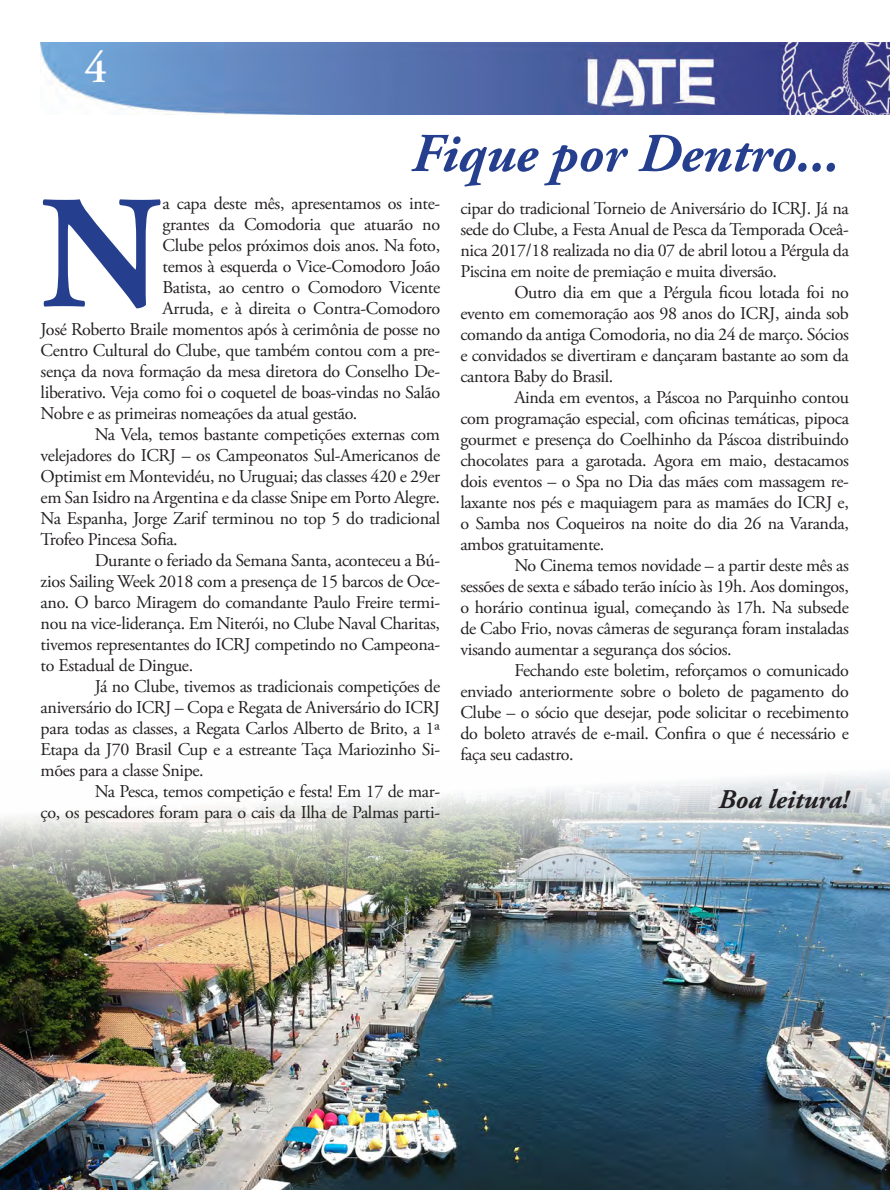
<style>
.page{position:relative;width:890px;height:1190px;background:#fff}
.page>*{position:absolute;margin:0;border:0;box-sizing:border-box;transform-origin:0 0}
.t1{font:700 160.95px "Adobe Garamond Pro";color:#253f8e}
.t2{font:italic 700 54.6px "Adobe Garamond Pro";color:#253f8e}
.t3{font:600 45px "Adobe Garamond Pro";color:#fff}
.t4{font:italic 700 27px "Adobe Garamond Pro";color:#231f20}
.t5{font:18px/21px "Adobe Garamond Pro";letter-spacing:-.02em;color:#231f20;text-align:justify}
</style>
<div class="page">
<img style="left:41px;top:43px;width:849px;height:72px">
<img style="left:0;top:772px;width:890px;height:418px">
<h3 class="t3" style="left:85px;top:41px;width:24px">4</h3>
<p class="t2" style="left:411px;top:122px;width:429px">Fique por Dentro...</p>
<p class="t5" style="left:163px;top:193px;width:279px">a capa deste mês, apresentamos os inte-</p>
<p class="t5" style="left:163px;top:214px;width:279px">grantes da Comodoria que atuarão no</p>
<p class="t5" style="left:163px;top:235px;width:279px">Clube pelos próximos dois anos. Na foto,</p>
<p class="t5" style="left:163px;top:256px;width:279px">temos à esquerda o Vice-Comodoro João</p>
<p class="t5" style="left:163px;top:277px;width:279px">Batista, ao centro o Comodoro Vicente</p>
<p class="t5" style="left:163px;top:298px;width:279px">Arruda, e à direita o Contra-Comodoro</p>
<p class="t5" style="left:41px;top:319px;width:401px">José Roberto Braile momentos após à cerimônia de posse no</p>
<p class="t5" style="left:41px;top:340px;width:401px">Centro Cultural do Clube, que também contou com a pre-</p>
<p class="t5" style="left:41px;top:361px;width:401px">sença da nova formação da mesa diretora do Conselho De-</p>
<p class="t5" style="left:41px;top:382px;width:401px">liberativo. Veja como foi o coquetel de boas-vindas no Salão</p>
<p class="t5" style="left:41px;top:403px;width:318px">Nobre e as primeiras nomeações da atual gestão.</p>
<p class="t5" style="left:41px;top:424px;width:401px;text-indent:54px">Na Vela, temos bastante competições externas com velejadores do ICRJ – os Campeonatos Sul-Americanos de Optimist em Montevidéu, no Uruguai; das classes 420 e 29er em San Isidro na Argentina e da classe Snipe em Porto Alegre.<br>Na Espanha, Jorge Zarif terminou no top 5 do tradicional Trofeo Pincesa Sofia.</p>
<p class="t5" style="left:41px;top:550px;width:401px;text-indent:54px">Durante o feriado da Semana Santa, aconteceu a Bú&shy;zios Sailing Week 2018 com a presença de 15 barcos de Oce&shy;ano. O barco Miragem do comandante Paulo Freire termi&shy;nou na vice-liderança. Em Niterói, no Clube Naval Charitas, tivemos representantes do ICRJ competindo no Campeona&shy;to Estadual de Dingue.</p>
<p class="t5" style="left:41px;top:676px;width:401px;text-indent:54px">Já no Clube, tivemos as tradicionais competições de aniversário do ICRJ – Copa e Regata de Aniversário do ICRJ para todas as classes, a Regata Carlos Alberto de Brito, a 1ª Etapa da J70 Brasil Cup e a estreante Taça Mariozinho Si&shy;mões para a classe Snipe.</p>
<p class="t5" style="left:41px;top:781px;width:401px;text-align:right">Na Pesca, temos competição e festa! Em 17 de mar-<br>ço, os pescadores foram para o cais da Ilha de Palmas parti-</p>
<p class="t1" style="left:41px;top:161px;width:122px">N</p>
<p class="t5" style="left:460px;top:199px;width:390px">cipar do tradicional Torneio de Aniversário do ICRJ. Já na sede do Clube, a Festa Anual de Pesca da Temporada Oceâ&shy;nica 2017/18 realizada no dia 07 de abril lotou a Pérgula da Piscina em noite de premiação e muita diversão.</p>
<p class="t5" style="left:460px;top:283px;width:390px;text-indent:54px">Outro dia em que a Pérgula ficou lotada foi no evento em comemoração aos 98 anos do ICRJ, ainda sob comando da antiga Comodoria, no dia 24 de março. Sócios e convidados se divertiram e dançaram bastante ao som da cantora Baby do Brasil.</p>
<p class="t5" style="left:460px;top:388px;width:390px;text-indent:54px">Ainda em eventos, a Páscoa no Parquinho contou com programação especial, com oficinas temáticas, pipoca gourmet e presença do Coelhinho da Páscoa distribuindo chocolates para a garotada. Agora em maio, destacamos dois eventos – o Spa no Dia das mães com massagem re&shy;laxante nos pés e maquiagem para as mamães do ICRJ e, o Samba nos Coqueiros na noite do dia 26 na Varanda, ambos gratuitamente.</p>
<p class="t5" style="left:460px;top:556px;width:390px;text-indent:54px">No Cinema temos novidade – a partir deste mês as sessões de sexta e sábado terão início às 19h. Aos domingos, o horário continua igual, começando às 17h. Na subsede de Cabo Frio, novas câmeras de segurança foram instaladas visando aumentar a segurança dos sócios.</p>
<p class="t5" style="left:460px;top:661px;width:390px;text-indent:54px">Fechando este boletim, reforçamos o comunicado enviado anteriormente sobre o boleto de pagamento do Clube – o sócio que desejar, pode solicitar o recebimento do boleto através de e-mail. Confira o que é necessário e faça seu cadastro.</p>
<p class="t4" style="left:718px;top:784px;width:132px">Boa leitura!</p>
</div>
